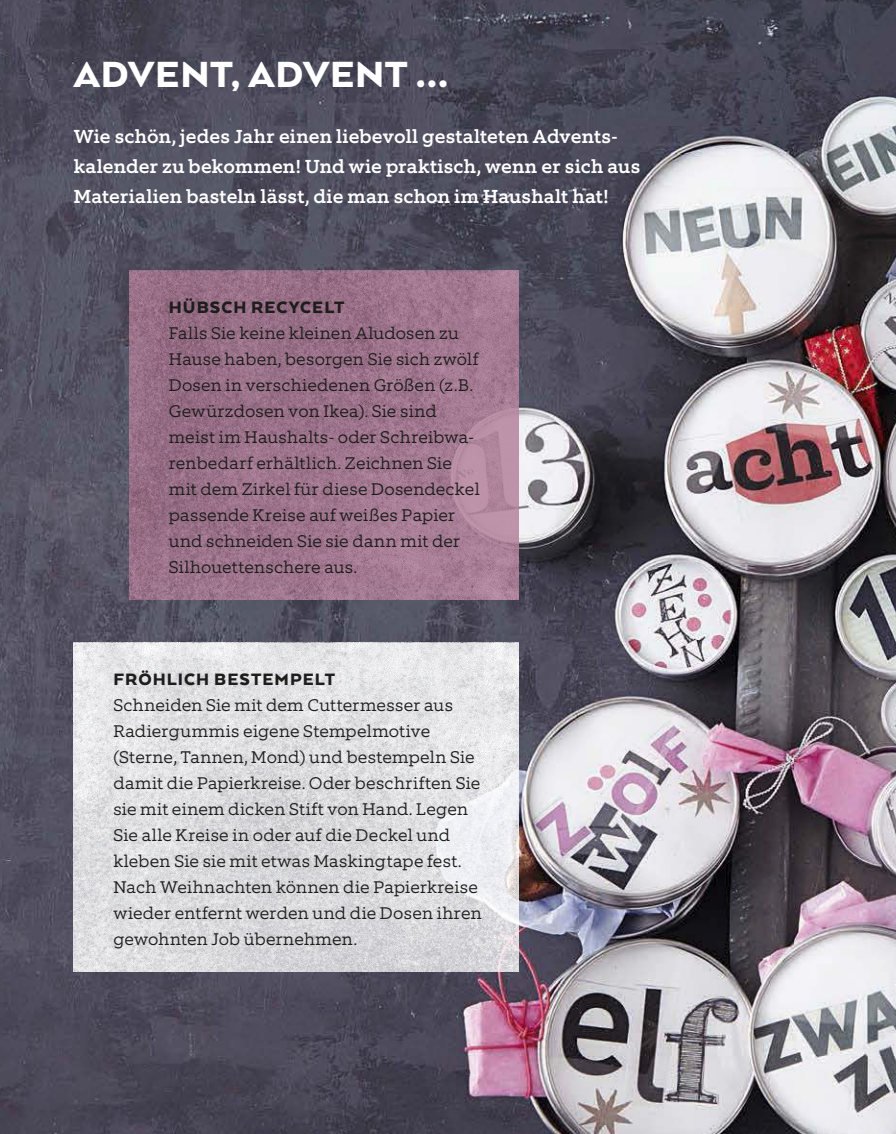
<style>
.page{position:relative;width:896px;height:1134px;background:#fff}
.page>*{position:absolute;margin:0;border:0;box-sizing:border-box;transform-origin:0 0}
.t1{font:900 42px "Arquitecta";letter-spacing:.025em;color:#fff}
.t2{font:500 19px/30px "Equip Slab";letter-spacing:.01em;color:#fff}
.t3{font:900 19px "Arquitecta";letter-spacing:.055em;color:#1d1d1c}
.t4{font:300 17px/26px "Equip Slab";letter-spacing:.015em;color:#1d1d1c}
</style>
<div class="page">
<img style="left:0;top:0;width:896px;height:1134px">
<img style="left:74px;top:643px;width:445px;height:328px">
<img style="left:129px;top:271px;width:390px;height:329px">
<h1 class="t1" style="left:74px;top:53px;width:376px">ADVENT, ADVENT …</h1>
<p class="t2" style="left:74px;top:121px;width:568px">Wie schön, jedes Jahr einen liebevoll gestalteten Advents&shy;kalender zu bekommen! Und wie praktisch, wenn er sich aus<br>Materialien basteln lässt, die man schon im Haushalt hat!</p>
<p class="t3" style="left:169px;top:298px;width:177px">HÜBSCH RECYCELT</p>
<p class="t4" style="left:169px;top:322px;width:312px">Falls Sie keine kleinen Aludosen zu Hause haben, besorgen Sie sich zwölf Dosen in verschiedenen Größen (z.B.<br>Gewürzdosen von Ikea). Sie sind meist im Haushalts- oder Schreibwa&shy;renbedarf erhältlich. Zeichnen Sie mit dem Zirkel für diese Dosendeckel passende Kreise auf weißes Papier und schneiden Sie sie dann mit der Silhouettenschere aus.</p>
<p class="t3" style="left:113px;top:670px;width:223px">FRÖHLICH BESTEMPELT</p>
<p class="t4" style="left:113px;top:693px;width:370px">Schneiden Sie mit dem Cuttermesser aus Radiergummis eigene Stempelmotive (Sterne, Tannen, Mond) und bestempeln Sie damit die Papierkreise. Oder beschriften Sie sie mit einem dicken Stift von Hand. Legen Sie alle Kreise in oder auf die Deckel und kleben Sie sie mit etwas Maskingtape fest.<br>Nach Weihnachten können die Papierkreise wieder entfernt werden und die Dosen ihren gewohnten Job übernehmen.</p>
</div>
